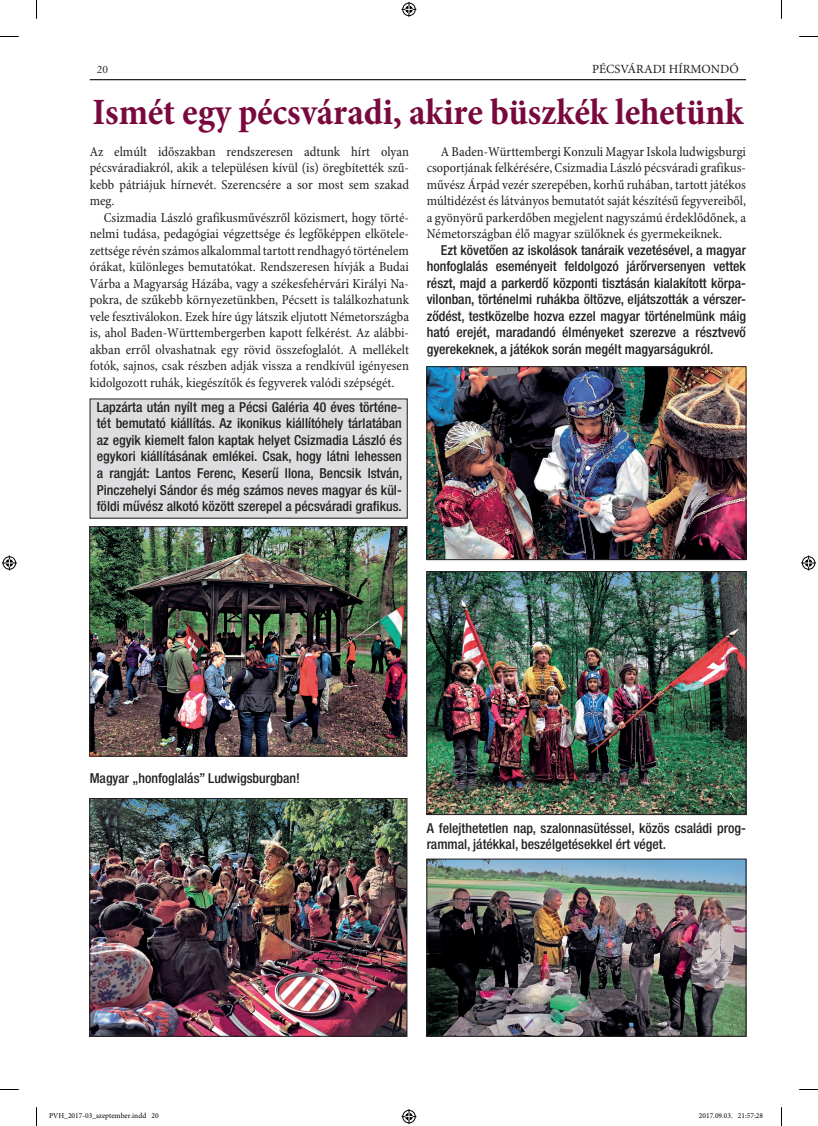
<style>
.page{position:relative;width:818px;height:1126px;background:#fff}
.page>*{position:absolute;margin:0;border:0;box-sizing:border-box;transform-origin:0 0}
.t1{font:700 37.5px "Minion Pro Cond";letter-spacing:-.005em;color:#79093d}
.t2{font:13.75px/16.5px "Minion Pro Cond";color:#231f20;text-align:justify}
.t3{font:500 condensed 13.75px/16.5px "Helvetica Neue LT Pro";color:#231f20;text-align:justify}
.t4{font:12.5px "Minion Pro";color:#231f20}
.t5{font:11.25px "Adobe Garamond Pro";color:#231f20}
.t6{font:7.5px "Minion Pro";color:#000}
</style>
<div class="page">
<hr style="left:90px;top:79px;width:655px;height:1px;background:#231f20">
<div style="left:90px;top:399px;width:317px;height:119px;background:#dcdddf"></div>
<img style="left:91px;top:528px;width:314px;height:226px">
<div style="left:89px;top:526px;width:318px;height:230px;border:1px solid #231f20"></div>
<img style="left:91px;top:800px;width:314px;height:234px">
<div style="left:89px;top:798px;width:318px;height:238px;border:1px solid #231f20"></div>
<img style="left:428px;top:368px;width:315px;height:190px">
<div style="left:426px;top:366px;width:319px;height:194px;border:1px solid #231f20"></div>
<img style="left:428px;top:573px;width:315px;height:239px">
<div style="left:426px;top:571px;width:319px;height:243px;border:1px solid #231f20"></div>
<img style="left:428px;top:860px;width:315px;height:174px">
<div style="left:426px;top:858px;width:319px;height:178px;border:1px solid #231f20"></div>
<svg style="left:0;top:36px;width:19px;height:1px"></svg>
<svg style="left:799px;top:36px;width:18px;height:1px"></svg>
<svg style="left:0;top:1089px;width:19px;height:1px"></svg>
<svg style="left:799px;top:1089px;width:18px;height:1px"></svg>
<svg style="left:36px;top:0;width:1px;height:19px"></svg>
<svg style="left:36px;top:1107px;width:1px;height:18px"></svg>
<svg style="left:401px;top:2px;width:15px;height:15px"></svg>
<svg style="left:401px;top:1109px;width:15px;height:14px"></svg>
<svg style="left:2px;top:555px;width:15px;height:15px"></svg>
<svg style="left:801px;top:555px;width:14px;height:15px"></svg>
<p class="t5" style="left:97px;top:62px;width:13px">20</p>
<p class="t4" style="left:591px;top:61px;width:148px">PÉCSVÁRADI HÍRMONDÓ</p>
<h1 class="t1" style="left:92px;top:90px;width:652px">Ismét egy pécsváradi, akire büszkék lehetünk</h1>
<p class="t2" style="left:90px;top:144px;width:320px">Az elmúlt időszakban rendszeresen adtunk hírt olyan pécsváradiakról, akik a településen kívül (is) öregbítették szű&shy;kebb pátriájuk hírnevét. Szerencsére a sor most sem szakad meg.</p>
<p class="t2" style="left:90px;top:210px;width:320px;text-indent:14px">Csizmadia László grafikusművészről közismert, hogy törté&shy;nelmi tudása, pedagógiai végzettsége és legfőképpen elkötele&shy;zettsége révén számos alkalommal tartott rendhagyó történelem órákat, különleges bemutatókat. Rendszeresen hívják a Budai Várba a Magyarság Házába, vagy a székesfehérvári Királyi Na&shy;pokra, de szűkebb környezetünkben, Pécsett is találkozhatunk vele fesztiválokon. Ezek híre úgy látszik eljutott Németországba is, ahol Baden-Württembergerben kapott felkérést. Az alábbi&shy;akban erről olvashatnak egy rövid összefoglalót. A mellékelt fotók, sajnos, csak részben adják vissza a rendkívül igényesen kidolgozott ruhák, kiegészítők és fegyverek valódi szépségét.</p>
<p class="t3" style="left:97px;top:398px;width:307px">Lapzárta után nyílt meg a Pécsi Galéria 40 éves történe&shy;tét bemutató kiállítás. Az ikonikus kiállítóhely tárlatában az egyik kiemelt falon kaptak helyet Csizmadia László és egykori kiállításának emlékei. Csak, hogy látni lehessen a rangját: Lantos Ferenc, Keserű Ilona, Bencsik István, Pinczehelyi Sándor és még számos neves magyar és kül&shy;földi művész alkotó között szerepel a pécsváradi grafikus.</p>
<p class="t2" style="left:426px;top:144px;width:320px;text-indent:14px">A Baden-Württembergi Konzuli Magyar Iskola ludwigsburgi csoportjának felkérésére, Csizmadia László pécsváradi grafikus&shy;művész Árpád vezér szerepében, korhű ruhában, tartott játékos múltidézést és látványos bemutatót saját készítésű fegyvereiből, a gyönyörű parkerdőben megjelent nagyszámú érdeklődőnek, a Németországban élő magyar szülőknek és gyermekeiknek.</p>
<p class="t3" style="left:426px;top:241px;width:320px;text-indent:14px">Ezt követően az iskolások tanáraik vezetésével, a magyar honfoglalás eseményeit feldolgozó járőrversenyen vettek részt, majd a parkerdő központi tisztásán kialakított körpa&shy;vilonban, történelmi ruhákba öltözve, eljátszották a vérszer&shy;ződést, testközelbe hozva ezzel magyar történelmünk máig ható erejét, maradandó élményeket szerezve a résztvevő gyerekeknek, a játékok során megélt magyarságukról.</p>
<p class="t3" style="left:90px;top:769px;width:212px">Magyar „honfoglalás” Ludwigsburgban!</p>
<p class="t3" style="left:426px;top:819px;width:320px">A felejthetetlen nap, szalonnasütéssel, közös családi prog&shy;rammal, játékkal, beszélgetésekkel ért véget.</p>
<p class="t6" style="left:49px;top:1111px;width:111px">PVH_2017-03_szeptember.indd 20</p>
<p class="t6" style="left:698px;top:1111px;width:66px">2017.09.03. 21:57:28</p>
</div>
